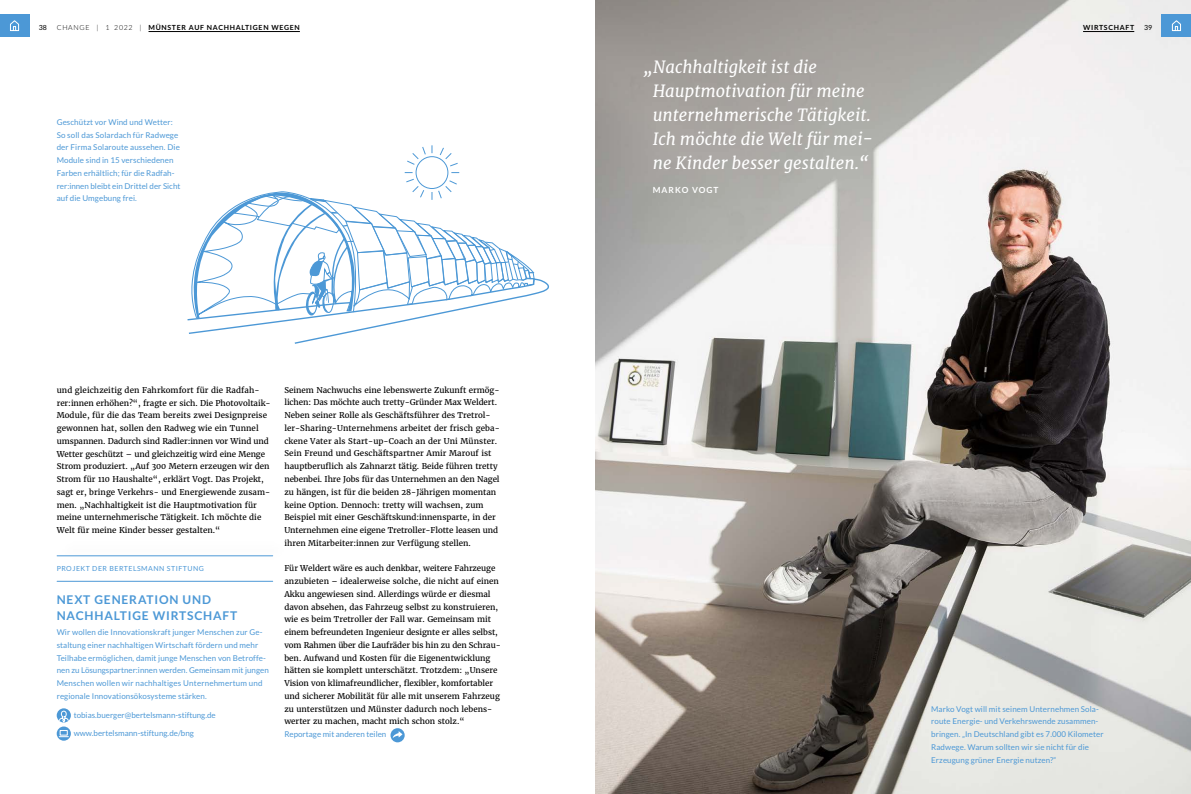
<style>
.page{position:relative;width:1191px;height:794px;background:#fff}
.page>*{position:absolute;margin:0;border:0;box-sizing:border-box;transform-origin:0 0}
.t1{font:italic 16.8px/24px "Merriweather";color:#fff}
.t2{font:700 12px/16px "Lato";letter-spacing:.07em;color:#4c98d6}
.t3{font:700 8.4px "Lato";letter-spacing:.12em;color:#fff}
.t4{font:8px/12.8px "Merriweather";color:#000}
.t5{font:8px/12.8px "Lato";letter-spacing:.01em;color:#4c98d6}
.t6{font:700 7px "Lato";letter-spacing:.1em;color:#000}
.t7{font:7px "Lato";letter-spacing:.07em;color:#4c98d6}
.t8{font:7px "Lato";color:#000}
.s1{font-weight:300}
</style>
<div class="page">
<img style="left:595px;top:0;width:596px;height:794px">
<hr style="left:57px;top:555px;width:216px;height:1px;background:#4c98d6">
<hr style="left:57px;top:581px;width:216px;height:1px;background:#4c98d6">
<svg style="left:57px;top:726px;width:14px;height:14px"></svg>
<svg style="left:59px;top:730px;width:9px;height:7px"></svg>
<svg style="left:187px;top:145px;width:362px;height:199px"></svg>
<svg style="left:390px;top:728px;width:15px;height:14px"></svg>
<svg style="left:393px;top:731px;width:9px;height:7px"></svg>
<div style="left:57px;top:708px;width:14px;height:14px;background:#4c98d6;border-radius:50%"></div>
<svg style="left:59px;top:710px;width:10px;height:12px"></svg>
<hr style="left:1083px;top:31px;width:51px;height:1px;background:#000">
<hr style="left:148px;top:31px;width:152px;height:1px;background:#000">
<div style="left:1161px;top:14px;width:30px;height:23px;background:#4c98d6"></div>
<svg style="left:1171px;top:20px;width:10px;height:11px"></svg>
<div style="left:0;top:14px;width:29px;height:23px;background:#4c98d6"></div>
<svg style="left:10px;top:20px;width:9px;height:11px"></svg>
<p class="t8" style="left:39px;top:23px;width:10px">38</p>
<p class="t6" style="left:57px;top:23px;width:245px"><span class="s1">CHANGE | 1 2022 |</span> MÜNSTER AUF NACHHALTIGEN WEGEN</p>
<p class="t6" style="left:1083px;top:23px;width:53px">WIRTSCHAFT</p>
<p class="t8" style="left:1144px;top:23px;width:10px">39</p>
<p class="t5" style="left:57px;top:115px;width:125px">Geschützt vor Wind und Wetter:<br>So soll das Solardach für Radwege der Firma Solaroute aussehen. Die<br>Module sind in 15 verschiedenen<br>Farben erhältlich; für die Radfah&shy;rer:innen bleibt ein Drittel der Sicht auf die Umgebung frei.</p>
<p class="t4" style="left:57px;top:383px;width:215px">und gleichzeitig den Fahrkomfort für die Radfah&shy;rer:innen erhöhen?“, fragte er sich. Die Photovoltaik-Module, für die das Team bereits zwei Designpreise gewonnen hat, sollen den Radweg wie ein Tunnel umspannen. Dadurch sind Radler:innen vor Wind und Wetter geschützt – und gleichzeitig wird eine Menge Strom produziert. „Auf 300 Metern erzeugen wir den Strom für 110 Haushalte“, erklärt Vogt. Das Projekt, sagt er, bringe Verkehrs- und Energiewende zusam&shy;men. „Nachhaltigkeit ist die Hauptmotivation für meine unternehmerische Tätigkeit. Ich möchte die Welt für meine Kinder besser gestalten.“</p>
<p class="t4" style="left:284px;top:383px;width:217px">Seinem Nachwuchs eine lebenswerte Zukunft ermög&shy;lichen: Das möchte auch tretty-Gründer Max Weldert.<br>Neben seiner Rolle als Geschäftsführer des Tretrol&shy;ler-Sharing-Unternehmens arbeitet der frisch geba&shy;ckene Vater als Start-up-Coach an der Uni Münster.<br>Sein Freund und Geschäftspartner Amir Marouf ist hauptberuflich als Zahnarzt tätig. Beide führen tretty nebenbei. Ihre Jobs für das Unternehmen an den Nagel zu hängen, ist für die beiden 28-Jährigen momentan keine Option. Dennoch: tretty will wachsen, zum Beispiel mit einer Geschäftskund:innensparte, in der Unternehmen eine eigene Tretroller-Flotte leasen und ihren Mitarbeiter:innen zur Verfügung stellen.</p>
<p class="t4" style="left:284px;top:562px;width:218px">Für Weldert wäre es auch denkbar, weitere Fahrzeuge anzubieten – idealerweise solche, die nicht auf einen Akku angewiesen sind. Allerdings würde er diesmal davon absehen, das Fahrzeug selbst zu konstruieren, wie es beim Tretroller der Fall war. Gemeinsam mit einem befreundeten Ingenieur designte er alles selbst, vom Rahmen über die Laufräder bis hin zu den Schrau&shy;ben. Aufwand und Kosten für die Eigenentwicklung hätten sie komplett unterschätzt. Trotzdem: „Unsere Vision von klimafreundlicher, flexibler, komfortabler und sicherer Mobilität für alle mit unserem Fahrzeug zu unterstützen und Münster dadurch noch lebens&shy;werter zu machen, macht mich schon stolz.“</p>
<p class="t5" style="left:284px;top:728px;width:103px">Reportage mit anderen teilen</p>
<p class="t7" style="left:57px;top:565px;width:149px">PROJEKT DER BERTELSMANN STIFTUNG</p>
<h2 class="t2" style="left:57px;top:591px;width:182px">NEXT GENERATION UND<br>NACHHALTIGE WIRTSCHAFT</h2>
<p class="t5" style="left:57px;top:626px;width:214px">Wir wollen die Innovationskraft junger Menschen zur Ge&shy;staltung einer nachhaltigen Wirtschaft fördern und mehr Teilhabe ermöglichen, damit junge Menschen von Betroffe&shy;nen zu Lösungspartner:innen werden. Gemeinsam mit jungen Menschen wollen wir nachhaltiges Unternehmertum und regionale Innovationsökosysteme stärken.</p>
<p class="t5" style="left:74px;top:708px;width:143px">tobias.buerger@bertelsmann-stiftung.de</p>
<p class="t5" style="left:74px;top:726px;width:122px">www.bertelsmann-stiftung.de/bng</p>
<h1 class="t1" style="left:652px;top:55px;width:222px;text-indent:-9px">„Nachhaltigkeit ist die<br>Hauptmotivation für meine unternehmerische Tätigkeit.<br>Ich möchte die Welt für mei&shy;ne Kinder besser gestalten.“</h1>
<p class="t3" style="left:652px;top:185px;width:67px">MARKO VOGT</p>
<p class="t5" style="left:931px;top:702px;width:174px">Marko Vogt will mit seinem Unternehmen Sola&shy;route Energie- und Verkehrswende zusammen&shy;bringen. „In Deutschland gibt es 7.000 Kilometer Radwege. Warum sollten wir sie nicht für die Erzeugung grüner Energie nutzen?“</p>
</div>
